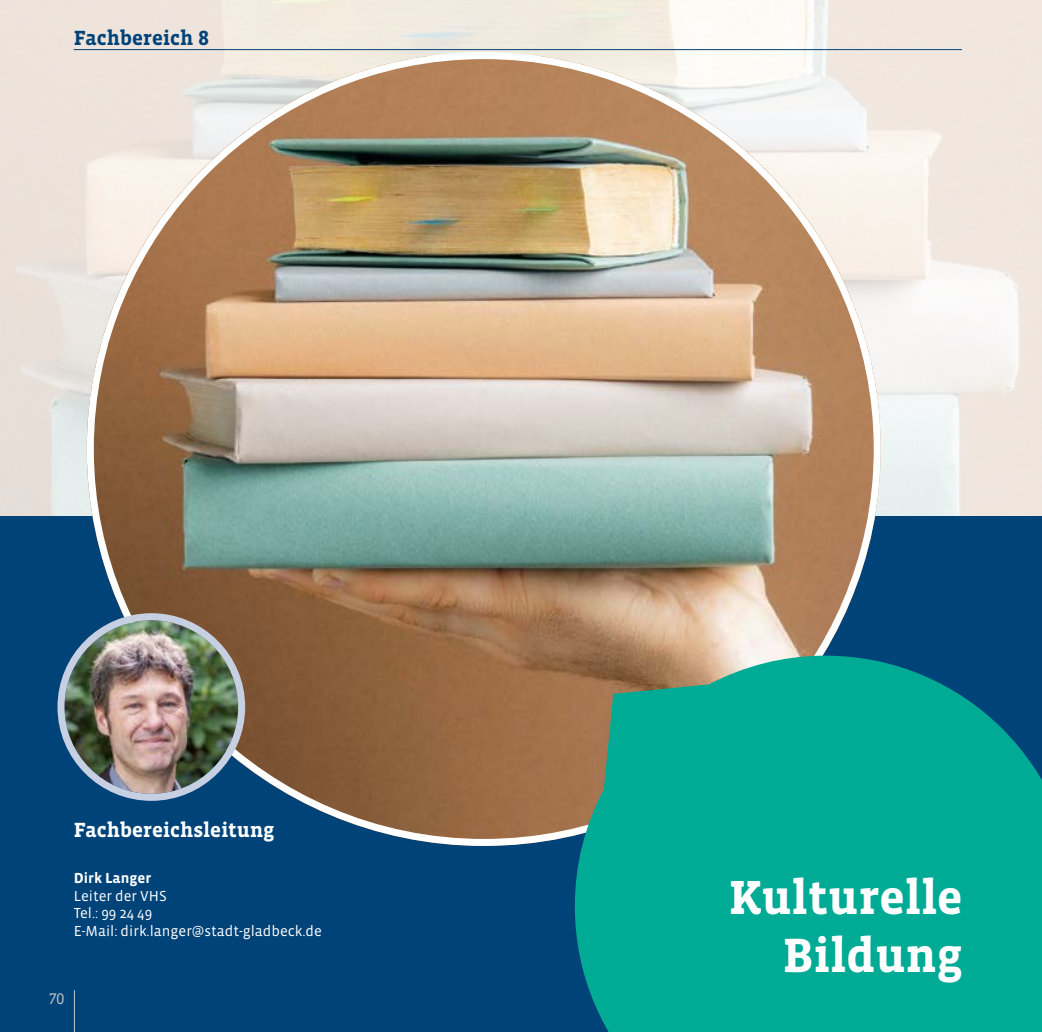
<style>
.page{position:relative;width:1042px;height:1032px;background:#fff}
.page>*{position:absolute;margin:0;border:0;box-sizing:border-box;transform-origin:0 0}
.t1{font:700 49px/58.8px "Vista Slab OTCE";color:#fff;text-align:right}
.t2{font:700 21px "Vista Slab OTCE";color:#fff}
.t3{font:700 21px "Vista Slab OTCE";color:#004379}
.t4{font:15.75px "Vista Slab OTCE";color:#c6c6c6}
.t5{font:14.88px/18px "Vista Sans OTCE";color:#fff}
.t6{font:700 14.88px "Vista Sans OTCE";color:#fff}
</style>
<div class="page">
<div style="left:0;top:516px;width:1042px;height:516px;background:#004379"></div>
<hr style="left:74px;top:990px;width:1px;height:42px;background:#c6c6c6">
<img style="left:87px;top:56px;width:794px;height:790px">
<hr style="left:74px;top:49px;width:888px;height:1px;background:#004379">
<img style="left:64px;top:620px;width:174px;height:174px;border-radius:87px">
<div style="left:57px;top:613px;width:188px;height:188px;border:7px solid #c7cfe3;border-radius:50%"></div>
<svg style="left:575px;top:656px;width:467px;height:376px;background:#09a391"></svg>
<h2 class="t3" style="left:74px;top:26px;width:137px">Fachbereich 8</h2>
<h2 class="t2" style="left:74px;top:817px;width:202px">Fachbereichsleitung</h2>
<p class="t6" style="left:74px;top:869px;width:79px">Dirk Langer</p>
<p class="t5" style="left:74px;top:886px;width:250px">Leiter der VHS<br>Tel.: 99 24 49<br>E-Mail: dirk.langer@stadt-gladbeck.de</p>
<p class="t4" style="left:49px;top:989px;width:17px">70</p>
<h1 class="t1" style="left:729px;top:867px;width:235px">Kulturelle<br>Bildung</h1>
</div>
